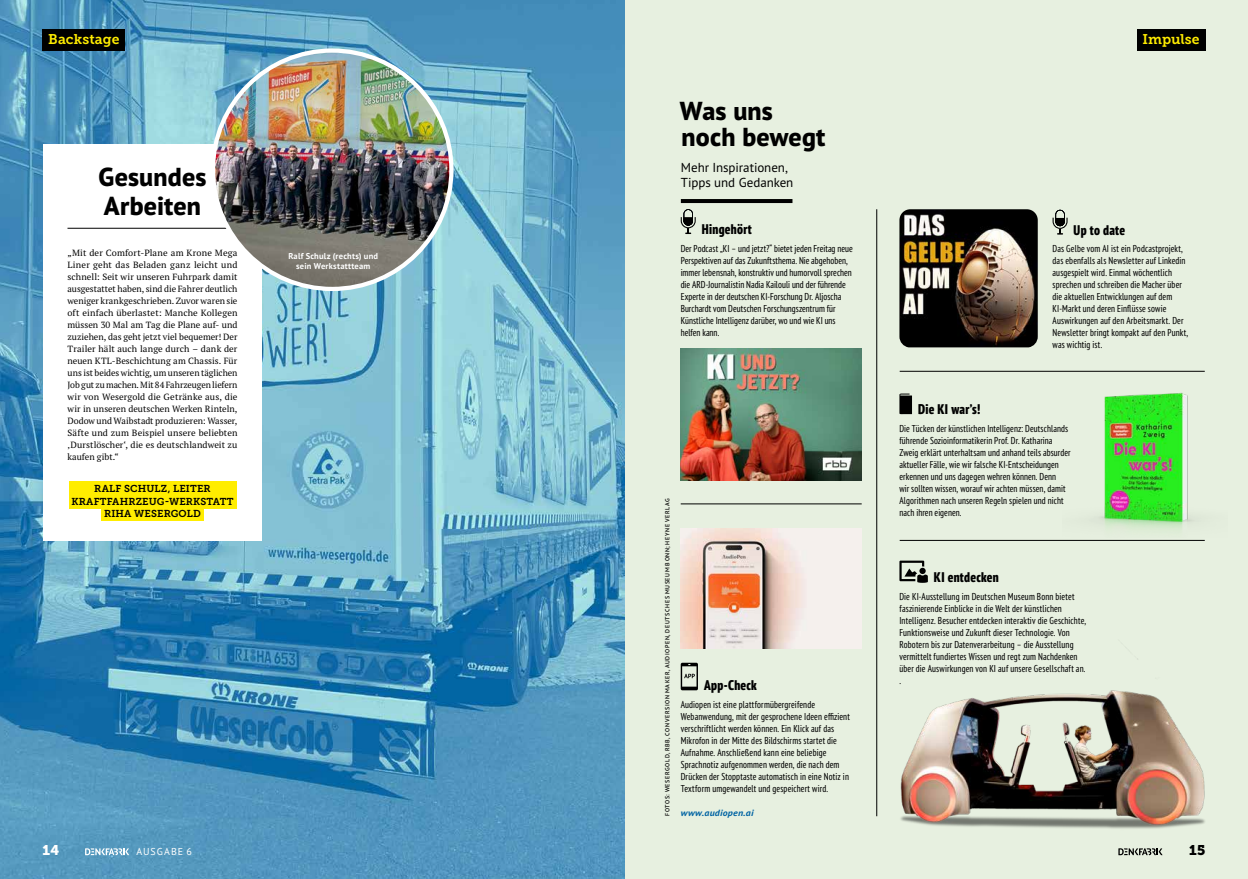
<style>
.page{position:relative;width:1248px;height:879px;background:#fff}
.page>*{position:absolute;margin:0;border:0;box-sizing:border-box;transform-origin:0 0}
.t1{font:800 26px/26px "PT Sans Pro";letter-spacing:.01em;color:#000}
.t2{font:800 condensed 14px "PT Sans Pro";letter-spacing:.02em;color:#000;scale:1.1 1}
.t3{font:14px "Museo Slab 700";color:#ffed00}
.t4{font:14px "Museo Slab 900";color:#fff}
.t5{font:14px "Museo Slab 900";color:#000}
.t6{font:13px/15.6px "PT Sans Pro";letter-spacing:-.005em;color:#000}
.t7{font:condensed 10px/12px "PT Sans Pro";letter-spacing:.01em;color:#000;scale:1.1 1}
.t8{font:10px/12.2px "Museo Slab 700";letter-spacing:.015em;color:#000;text-align:center}
.t9{font:10px "PT Sans Pro";letter-spacing:.095em;color:#fff}
.t10{font:9px/12px "PT Serif Pro";letter-spacing:.005em;color:#000;text-align:justify}
.t11{font:italic 700 9px "PT Sans Pro";letter-spacing:.02em;color:#0063a3;scale:1.1 1}
.t12{font:700 8.5px/10.4px "PT Sans Pro";letter-spacing:.025em;color:#fff;text-align:center}
.t13{font:600 6px "PT Sans Pro";letter-spacing:.105em;color:#000}
</style>
<div class="page">
<div style="left:624px;top:0;width:623px;height:879px;background:#e7f0e0"></div>
<img style="left:0;top:0;width:624px;height:879px">
<hr style="left:876px;top:209px;width:1px;height:607px;background:#000">
<hr style="left:680px;top:503px;width:181px;height:1px;background:#000">
<svg style="left:680px;top:209px;width:15px;height:25px"></svg>
<svg style="left:1052px;top:210px;width:15px;height:25px"></svg>
<hr style="left:680px;top:199px;width:112px;height:4px;background:#000">
<svg style="left:680px;top:663px;width:18px;height:27px"></svg>
<hr style="left:899px;top:371px;width:305px;height:1px;background:#000">
<hr style="left:899px;top:540px;width:305px;height:1px;background:#000">
<div style="left:1136px;top:29px;width:69px;height:21px;background:#000"></div>
<svg style="left:899px;top:393px;width:12px;height:21px"></svg>
<svg style="left:899px;top:560px;width:29px;height:23px"></svg>
<div style="left:43px;top:144px;width:218px;height:397px;background:#fff"></div>
<hr style="left:67px;top:228px;width:170px;height:1px;background:#000">
<div style="left:69px;top:480px;width:167px;height:28px;background:#ffed00"></div>
<div style="left:101px;top:505px;width:103px;height:16px;background:#ffed00"></div>
<div style="left:43px;top:29px;width:82px;height:21px;background:#000"></div>
<img style="left:680px;top:348px;width:181px;height:132px">
<img style="left:680px;top:528px;width:181px;height:120px">
<img style="left:1097px;top:392px;width:99px;height:139px">
<img style="left:900px;top:658px;width:305px;height:191px">
<img style="left:899px;top:209px;width:138px;height:138px">
<img style="left:213px;top:51px;width:238px;height:238px;border-radius:119px">
<svg style="left:1118px;top:848px;width:44px;height:7px"></svg>
<svg style="left:85px;top:848px;width:44px;height:7px"></svg>
<h2 class="t3" style="left:48px;top:31px;width:73px">Backstage</h2>
<h1 class="t1" style="left:98px;top:162px;width:109px;line-height:28.6px">Gesundes<br>Arbeiten</h1>
<p class="t10" style="left:67px;top:247px;width:171px">„Mit der Comfort-Plane am Krone Mega Liner geht das Beladen ganz leicht und schnell: Seit wir unseren Fuhrpark damit ausgestattet haben, sind die Fahrer deutlich weniger krankgeschrieben. Zuvor waren sie oft einfach überlastet: Manche Kollegen müssen 30 Mal am Tag die Plane auf- und zuziehen, das geht jetzt viel bequemer! Der Trailer hält auch lange durch – dank der neuen KTL-Beschichtung am Chassis. Für uns ist beides wichtig, um unseren täglichen Job gut zu machen. Mit 84 Fahrzeugen liefern wir von Wesergold die Getränke aus, die wir in unseren deutschen Werken Rinteln, Dodow und Waibstadt produzieren: Wasser, Säfte und zum Beispiel unsere beliebten ‚Durstlöscher‘, die es deutschlandweit zu kaufen gibt.“</p>
<p class="t8" style="left:71px;top:483px;width:163px">RALF SCHULZ, LEITER<br>KRAFTFAHRZEUG-WERKSTATT<br>RIHA WESERGOLD</p>
<p class="t12" style="left:288px;top:250px;width:91px">Ralf Schulz (rechts) und sein Werkstattteam</p>
<h1 class="t1" style="left:680px;top:97px;width:147px">Was uns noch bewegt</h1>
<h3 class="t6" style="left:680px;top:159px;width:114px">Mehr Inspirationen,<br>Tipps und Gedanken</h3>
<h2 class="t2" style="left:701px;top:220px;width:47px">Hingehört</h2>
<p class="t7" style="left:680px;top:242px;width:158px">Der Podcast „KI – und jetzt?“ bietet jeden Freitag neue Perspektiven auf das Zukunftsthema. Nie abgehoben, immer lebensnah, konstruktiv und humorvoll sprechen die ARD-Journalistin Nadia Kailouli und der führende Experte in der deutschen KI-Forschung Dr. Aljoscha Burchardt vom Deutschen Forschungszentrum für Künstliche Intelligenz darüber, wo und wie KI uns helfen kann.</p>
<p class="t13" style="left:663px;top:816px;width:319px;rotate:-90deg">FOTOS: WESERGOLD, RBB, CONVERSION MAKER, AUDIOPEN, DEUTSCHES MUSEUM BONN; HEYNE VERLAG</p>
<h2 class="t2" style="left:704px;top:676px;width:50px">App-Check</h2>
<p class="t7" style="left:680px;top:698px;width:155px">Audiopen ist eine plattformübergreifende Webanwendung, mit der gesprochene Ideen effizient verschriftlicht werden können. Ein Klick auf das Mikrofon in der Mitte des Bildschirms startet die Aufnahme. Anschließend kann eine beliebige Sprachnotiz aufgenommen werden, die nach dem Drücken der Stopptaste automatisch in eine Notiz in Textform umgewandelt und gespeichert wird.</p>
<p class="t11" style="left:680px;top:807px;width:68px">www.audiopen.ai</p>
<h2 class="t3" style="left:1142px;top:31px;width:59px">Impulse</h2>
<h2 class="t2" style="left:1073px;top:220px;width:48px">Up to date</h2>
<p class="t7" style="left:1052px;top:242px;width:125px">Das Gelbe vom AI ist ein Podcastprojekt, das ebenfalls als Newsletter auf Linkedin ausgespielt wird. Einmal wöchentlich sprechen und schreiben die Macher über die aktuellen Entwicklungen auf dem KI-Markt und deren Einflüsse sowie Auswirkungen auf den Arbeitsmarkt. Der Newsletter bringt kompakt auf den Punkt, was wichtig ist.</p>
<h2 class="t2" style="left:918px;top:400px;width:58px">Die KI war’s!</h2>
<p class="t7" style="left:899px;top:422px;width:157px">Die Tücken der künstlichen Intelligenz: Deutschlands führende Sozioinformatikerin Prof. Dr. Katharina Zweig erklärt unterhaltsam und anhand teils absurder aktueller Fälle, wie wir falsche KI-Entscheidungen erkennen und uns dagegen wehren können. Denn<br>wir sollten wissen, worauf wir achten müssen, damit Algorithmen nach unseren Regeln spielen und nicht nach ihren eigenen.</p>
<h2 class="t2" style="left:933px;top:567px;width:60px">KI entdecken</h2>
<p class="t7" style="left:899px;top:590px;width:171px">Die KI-Ausstellung im Deutschen Museum Bonn bietet faszinierende Einblicke in die Welt der künstlichen Intelligenz. Besucher entdecken interaktiv die Geschichte, Funktionsweise und Zukunft dieser Technologie. Von Robotern bis zur Datenverarbeitung – die Ausstellung vermittelt fundiertes Wissen und regt zum Nachdenken über die Auswirkungen von KI auf unsere Gesellschaft an. .</p>
<h2 class="t4" style="left:43px;top:842px;width:18px">14</h2>
<p class="t9" style="left:136px;top:845px;width:57px">AUSGABE 6</p>
<h2 class="t5" style="left:1189px;top:842px;width:18px">15</h2>
</div>
